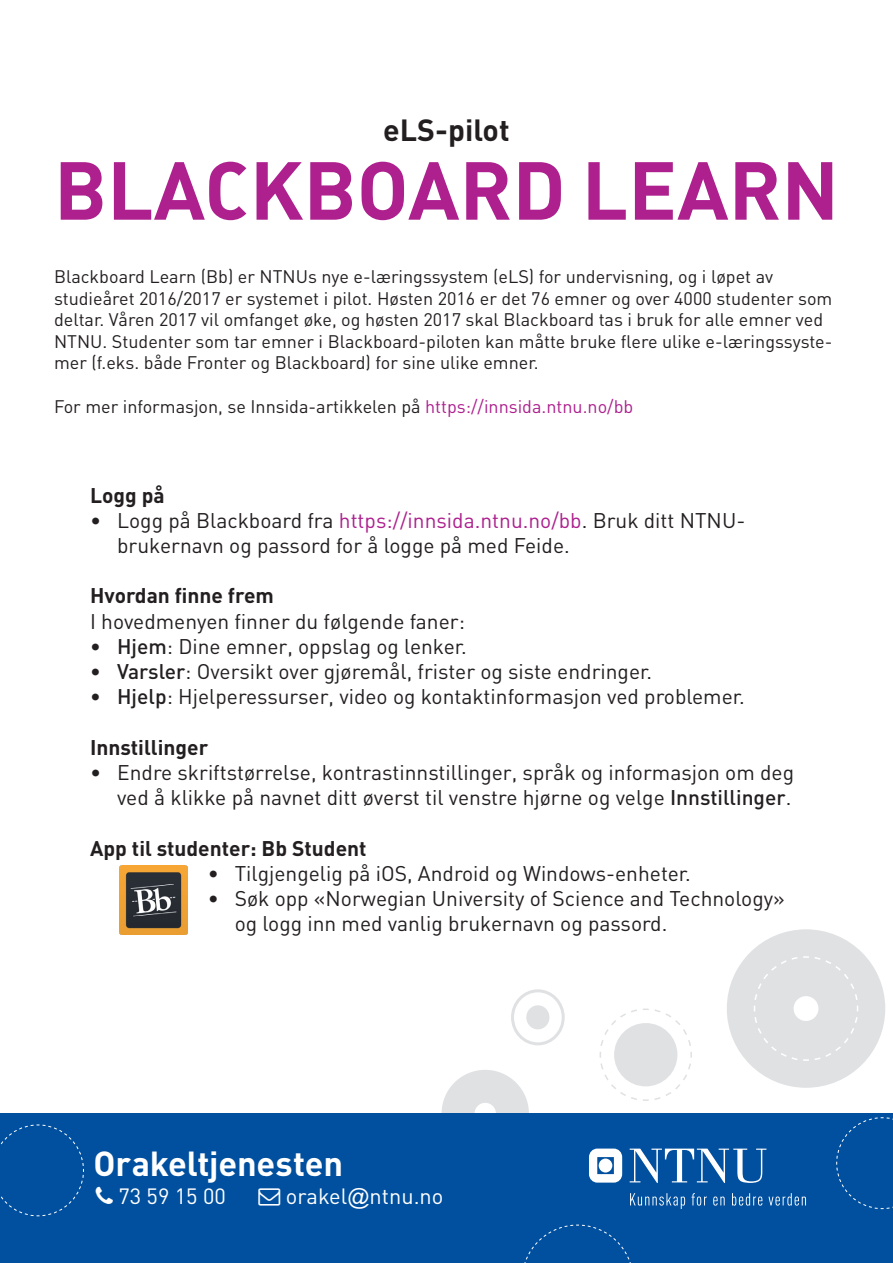
<style>
.page{position:relative;width:893px;height:1263px;background:#fff}
.page>*{position:absolute;margin:0;border:0;box-sizing:border-box;transform-origin:0 0}
.t1{font:700 80.85px "DIN";color:#ad208e}
.t2{font:700 34.35px "DIN";letter-spacing:-.005em;color:#fff}
.t3{font:700 30.3px "DIN";color:#231f20}
.t4{font:21.9px "DIN";color:#fff}
.t5{font:21px/25.2px "DIN";color:#231f20}
.t6{font:700 21px "DIN";color:#231f20}
.t7{font:18px/21.6px "DIN";color:#231f20}
.s1{color:#ad208e}
.s2{font-weight:500}
.s3{font-family:"Arial"}
</style>
<div class="page">
<div style="left:727px;top:929px;width:158px;height:159px;background:#e0e1e3;border-radius:50%"></div>
<svg style="left:754px;top:956px;width:104px;height:105px"></svg>
<div style="left:794px;top:996px;width:24px;height:25px;background:#fff;border-radius:50%"></div>
<div style="left:442px;top:1070px;width:87px;height:87px;background:#e0e1e3;border-radius:50%"></div>
<div style="left:475px;top:1103px;width:21px;height:21px;background:#fff;border-radius:50%"></div>
<svg style="left:599px;top:1008px;width:93px;height:93px"></svg>
<div style="left:614px;top:1023px;width:63px;height:63px;background:#e0e1e3;border-radius:50%"></div>
<div style="left:511px;top:989px;width:54px;height:56px;border:3px solid #e0e1e3;border-radius:50%"></div>
<div style="left:526px;top:1005px;width:23px;height:24px;background:#e0e1e3;border-radius:50%"></div>
<div style="left:0;top:1113px;width:893px;height:150px;background:#01509f"></div>
<svg style="left:630px;top:1193px;width:55px;height:16px"></svg>
<svg style="left:691px;top:1193px;width:16px;height:12px"></svg>
<svg style="left:713px;top:1196px;width:12px;height:9px"></svg>
<svg style="left:732px;top:1193px;width:30px;height:12px"></svg>
<svg style="left:768px;top:1193px;width:38px;height:12px"></svg>
<svg style="left:589px;top:1148px;width:33px;height:34px"></svg>
<div style="left:599px;top:1158px;width:13px;height:14px;background:#fff;border-radius:50%"></div>
<svg style="left:630px;top:1148px;width:136px;height:35px"></svg>
<svg style="left:0;top:1124px;width:84px;height:92px"></svg>
<svg style="left:524px;top:1224px;width:107px;height:39px"></svg>
<svg style="left:836px;top:1117px;width:57px;height:92px"></svg>
<img style="left:119px;top:865px;width:69px;height:69px">
<p class="t3" style="left:383px;top:111px;width:128px">eLS-pilot</p>
<p class="t1" style="left:54px;top:142px;width:786px">BLACKBOARD LEARN</p>
<p class="t7" style="left:54px;top:266px;width:780px">Blackboard Learn (Bb) er NTNUs nye e-læringssystem (eLS) for undervisning, og i løpet av studieåret 2016/2017 er systemet i pilot. Høsten 2016 er det 76 emner og over 4000 studenter som deltar. Våren 2017 vil omfanget øke, og høsten 2017 skal Blackboard tas i bruk for alle emner ved NTNU. Studenter som tar emner i Blackboard-piloten kan måtte bruke flere ulike e-læringssyste&shy;mer (f.eks. både Fronter og Blackboard) for sine ulike emner.</p>
<p class="t7" style="left:54px;top:395px;width:581px">For mer informasjon, se Innsida-artikkelen på <span class="s1">https://innsida.ntnu.no/bb</span></p>
<p class="t6" style="left:90px;top:482px;width:76px">Logg på</p>
<p class="t5" style="left:117px;top:508px;width:630px;text-indent:-27px">• Logg på Blackboard fra <span class="s1">https://innsida.ntnu.no/bb</span>. Bruk ditt NTNU&shy;brukernavn og passord for å logge på med Feide.</p>
<p class="t6" style="left:90px;top:583px;width:185px">Hvordan finne frem</p>
<p class="t5" style="left:90px;top:608px;width:376px">I hovedmenyen finner du følgende faner:</p>
<p class="t5" style="left:90px;top:634px;width:378px"><span class="s2">• Hjem</span>: Dine emner, oppslag og lenker.</p>
<p class="t5" style="left:90px;top:659px;width:563px"><span class="s2">• Varsler</span>: Oversikt over gjøremål, frister og siste endringer.</p>
<p class="t5" style="left:90px;top:684px;width:656px"><span class="s2">• Hjelp</span>: Hjelperessurser, video og kontaktinformasjon ved problemer.</p>
<p class="t6" style="left:90px;top:734px;width:120px">Innstillinger</p>
<p class="t5" style="left:90px;top:760px;width:705px;text-align:right">• Endre skriftstørrelse, kontrastinnstillinger, språk og informasjon om deg ved å klikke på navnet ditt øverst til venstre hjørne og velge <span class="s2">Innstillinger</span>.</p>
<p class="t6" style="left:90px;top:835px;width:278px">App til studenter: Bb Student</p>
<p class="t5" style="left:208px;top:860px;width:485px">• Tilgjengelig på iOS, Android og Windows-enheter.</p>
<p class="t5" style="left:235px;top:886px;width:552px;text-indent:-27px">• Søk opp «Norwegian University of Science and Technology» og logg inn med vanlig brukernavn og passord.</p>
<h2 class="t2" style="left:94px;top:1143px;width:251px">Orakeltjenesten</h2>
<p class="t4" style="left:118px;top:1183px;width:109px">73 59 15 00</p>
<p class="t4" style="left:286px;top:1183px;width:159px">orakel<span class="s3">@</span>ntnu.no</p>
</div>
